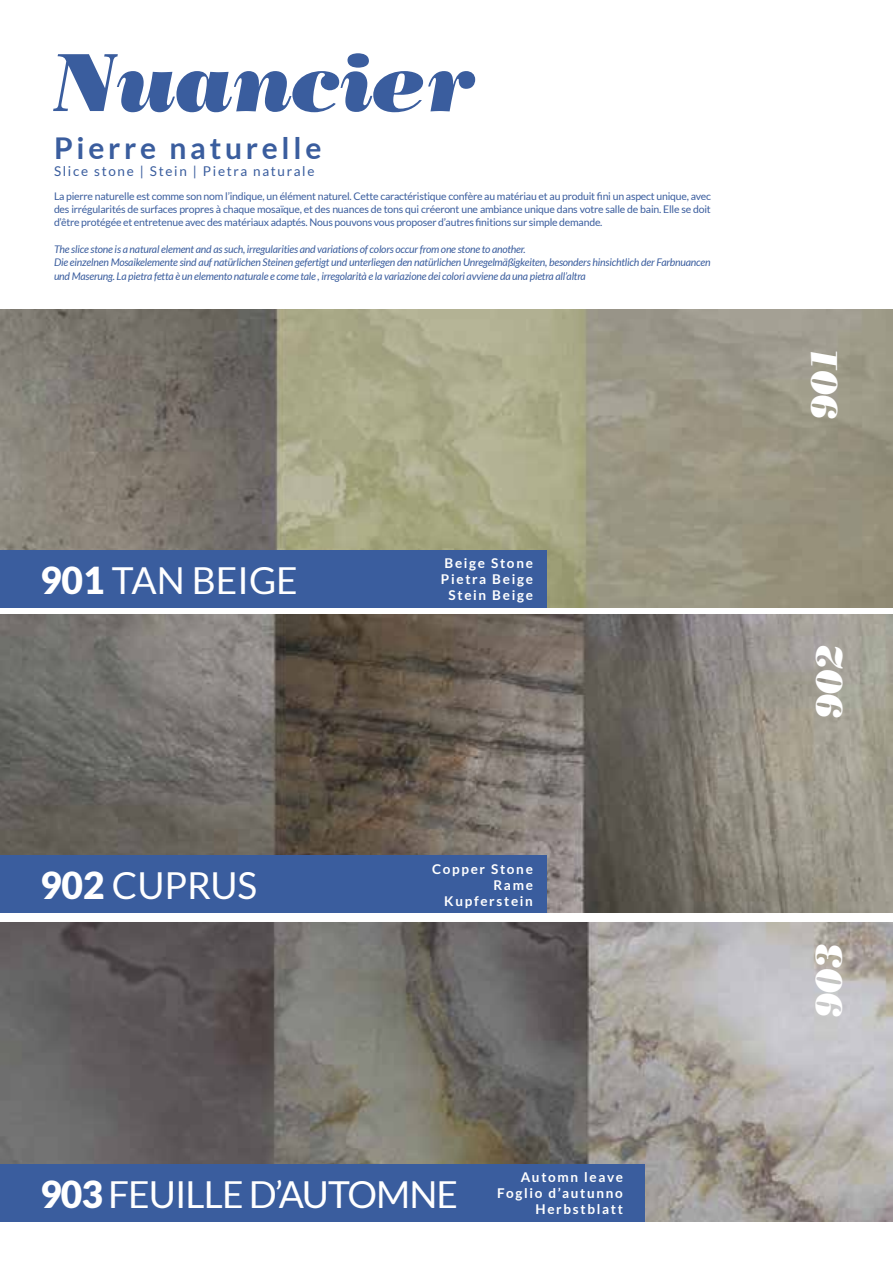
<style>
.page{position:relative;width:893px;height:1263px;background:#fff}
.page>*{position:absolute;margin:0;border:0;box-sizing:border-box;transform-origin:0 0}
.t1{font:italic 82.05px "Bodoni Std Poster";letter-spacing:-.01em;color:#3a5d9e}
.t2{font:37.2px "Lato";letter-spacing:-.025em;color:#fff}
.t3{font:37.2px "Lato";color:#fff}
.t4{font:italic 37.2px "Bodoni Std Poster";letter-spacing:-.01em;color:#fff}
.t5{font:700 30px "Lato";letter-spacing:.125em;color:#3a5d9e}
.t6{font:700 13.5px/16.2px "Lato";letter-spacing:.125em;color:#fff;text-align:right}
.t7{font:13.5px "Lato";letter-spacing:.125em;color:#3a5d9e}
.t8{font:10.5px/13.4px "Lato";letter-spacing:-.02em;color:#3a5d9e;text-align:justify}
.t9{font:italic 10.5px/13.4px "Lato";letter-spacing:-.02em;color:#3a5d9e}
.s1{font-weight:900}
</style>
<div class="page">
<img style="left:0;top:922px;width:893px;height:299px">
<img style="left:0;top:309px;width:893px;height:299px">
<img style="left:0;top:614px;width:893px;height:298px">
<div style="left:0;top:550px;width:546px;height:58px;background:#3a5d9e"></div>
<div style="left:0;top:855px;width:546px;height:57px;background:#3a5d9e"></div>
<div style="left:0;top:1164px;width:645px;height:57px;background:#3a5d9e"></div>
<h1 class="t1" style="left:54px;top:33px;width:424px">Nuancier</h1>
<h3 class="t5" style="left:54px;top:131px;width:269px">Pierre naturelle</h3>
<p class="t7" style="left:54px;top:163px;width:262px">Slice stone | Stein | Pietra naturale</p>
<p class="t8" style="left:54px;top:189px;width:658px">La pierre naturelle est comme son nom l’indique, un élément naturel. Cette caractéristique confère au matériau et au produit fini un aspect unique, avec des irrégularités de surfaces propres à chaque mosaïque, et des nuances de tons qui créeront une ambiance unique dans votre salle de bain. Elle se doit d’être protégée et entretenue avec des matériaux adaptés. Nous pouvons vous proposer d’autres finitions sur simple demande.</p>
<p class="t9" style="left:54px;top:243px;width:658px">The slice stone is a natural element and as such, irregularities and variations of colors occur from one stone to another.<br>Die einzelnen Mosaikelemente sind auf natürlichen Steinen gefertigt und unterliegen den natürlichen Unregelmäßigkeiten, besonders hinsichtlich der Farbnuancen und Maserung. La pietra fetta è un elemento naturale e come tale , irregolarità e la variazione dei colori avviene da una pietra all’altra</p>
<h2 class="t3" style="left:40px;top:560px;width:259px"><span class="s1">901</span> TAN BEIGE</h2>
<h2 class="t2" style="left:40px;top:865px;width:219px"><span class="s1">902</span> CUPRUS</h2>
<p class="t6" style="left:441px;top:555px;width:93px;text-align:center">Beige Stone<br>Pietra Beige<br>Stein Beige</p>
<p class="t6" style="left:432px;top:861px;width:102px">Copper Stone<br>Rame<br>Kupferstein</p>
<h2 class="t2" style="left:40px;top:1173px;width:420px"><span class="s1">903</span> FEUILLE D’AUTOMNE</h2>
<p class="t6" style="left:497px;top:1169px;width:127px">Automn leave<br>Foglio d’autunno<br>Herbstblatt</p>
<h2 class="t4" style="left:802px;top:419px;width:75px;rotate:-90deg">901</h2>
<h2 class="t4" style="left:807px;top:718px;width:75px;rotate:-90deg">902</h2>
<h2 class="t4" style="left:806px;top:1017px;width:75px;rotate:-90deg">903</h2>
</div>
